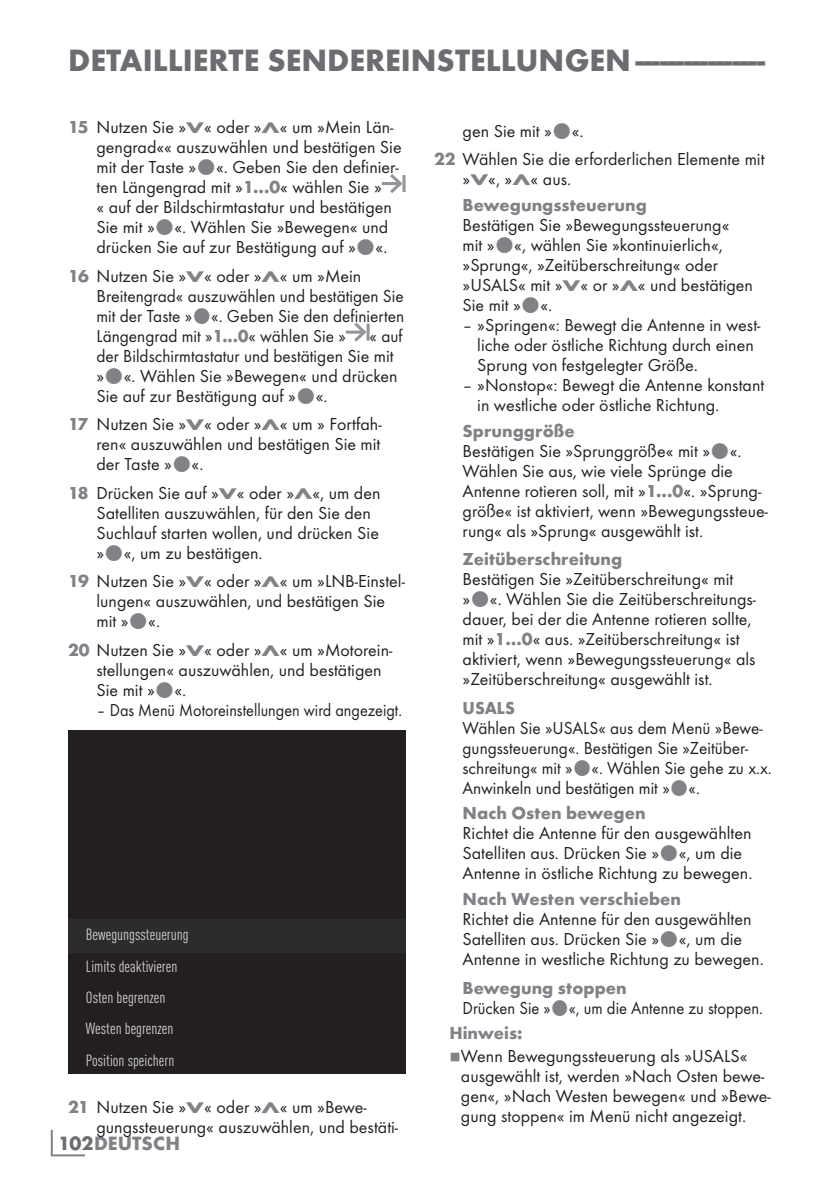
<style>
.page{position:relative;width:840px;height:1191px;background:#fff}
.page>*{position:absolute;margin:0;border:0;box-sizing:border-box;transform-origin:0 0}
.t1{font:700 32px "Futura TOT";color:#6c6d70}
.t2{font:700 20px "Futura TOT";color:#808285}
.t3{font:18px/20px "Futura TOT Boo";color:#231f20}
.t4{font:18px/20px "Futura TOT Boo";color:#231f20;scale:.96 1}
.t5{font:700 18px "Futura TOT";color:#808285}
.t6{font:18px "Futura TOT Boo";color:#231f20;scale:.9 1}
.t7{font:18px "Futura TOT Boo";color:#231f20;scale:.92 1}
.t8{font:700 18px "Futura TOT";color:#808285;scale:.96 1}
.t9{font:condensed 16px/31.4px "DIN Pro";color:#d1d2d4}
.t10{font:8px "Grund Son Se";color:#808285}
.s1{font-family:"Futura TOT";font-weight:700;color:#808285}
.s2{font-family:"Futura TOT";font-weight:700;font-size:16px;color:#808285}
.s3{color:#6c6d70}
</style>
<div class="page">
<hr style="left:51px;top:1129px;width:2px;height:26px;background:#808285">
<hr style="left:51px;top:1154px;width:34px;height:2px;background:#808285">
<hr style="left:381px;top:182px;width:19px;height:3px;background:#939598">
<svg style="left:386px;top:174px;width:16px;height:19px"></svg>
<hr style="left:402px;top:175px;width:3px;height:17px;background:#939598">
<svg style="left:346px;top:330px;width:4px;height:4px"></svg>
<svg style="left:350px;top:322px;width:18px;height:20px"></svg>
<hr style="left:366px;top:324px;width:3px;height:16px;background:#939598">
<div style="left:68px;top:730px;width:338px;height:344px;background:#231f20"></div>
<div style="left:68px;top:919px;width:337px;height:33px;background:#2e2b2c"></div>
<h1 class="t1" style="left:68px;top:40px;width:698px">DETAILLIERTE SENDEREINSTELLUNGEN-----------------</h1>
<p class="t3" style="left:96px;top:117px;width:306px;text-indent:-28px"><span class="s1">15</span> Nutzen Sie »<span class="s2">V</span>« oder »<span class="s2">Λ</span>« um »Mein Län&shy;gengrad«« auszuwählen und bestätigen Sie mit der Taste » «. Geben Sie den definier&shy;ten Längengrad mit »<span class="s1">1...0</span>« wählen Sie »<br>« auf der Bildschirmtastatur und bestätigen Sie mit » «. Wählen Sie »Bewegen« und drücken Sie auf zur Bestätigung auf » «.</p>
<p class="t3" style="left:96px;top:266px;width:309px;text-indent:-28px"><span class="s1">16</span> Nutzen Sie »<span class="s2">V</span>« oder »<span class="s2">Λ</span>« um »Mein Breitengrad« auszuwählen und bestätigen Sie mit der Taste » «. Geben Sie den definierten Längengrad mit »<span class="s1">1...0</span>« wählen Sie »</p>
<p class="t4" style="left:96px;top:326px;width:320px;text-indent:273px">« auf der Bildschirmtastatur und bestätigen Sie mit » «. Wählen Sie »Bewegen« und drücken<br>Sie auf zur Bestätigung auf » «.</p>
<p class="t3" style="left:96px;top:414px;width:286px;text-align:justify;text-indent:-28px"><span class="s1">17</span> Nutzen Sie »<span class="s2">V</span>« oder »<span class="s2">Λ</span>« um » Fortfah&shy;ren« auszuwählen und bestätigen Sie mit der Taste » «.</p>
<p class="t3" style="left:96px;top:483px;width:285px;text-indent:-28px"><span class="s1">18</span> Drücken Sie auf »<span class="s2">V</span>« oder »<span class="s2">Λ</span>«, um den Satelliten auszuwählen, für den Sie den Suchlauf starten wollen, und drücken Sie » «, um zu bestätigen.</p>
<p class="t3" style="left:96px;top:571px;width:310px;text-indent:-28px"><span class="s1">19</span> Nutzen Sie »<span class="s2">V</span>« oder »<span class="s2">Λ</span>« um »LNB-Einstel&shy;lungen« auszuwählen, und bestätigen Sie mit » «.</p>
<p class="t3" style="left:96px;top:640px;width:297px;text-indent:-28px"><span class="s1">20</span> Nutzen Sie »<span class="s2">V</span>« oder »<span class="s2">Λ</span>« um »Motorein&shy;stellungen« auszuwählen, und bestätigen<br>Sie mit » «.</p>
<p class="t6" style="left:96px;top:699px;width:341px">– Das Menü Motoreinstellungen wird angezeigt.</p>
<p class="t9" style="left:86px;top:917px;width:104px">Bewegungssteuerung<br>Limits deaktivieren<br>Osten begrenzen<br>Westen begrenzen<br>Position speichern</p>
<p class="t3" style="left:96px;top:1097px;width:303px;text-indent:-28px"><span class="s1">21</span> Nutzen Sie »<span class="s2">V</span>« oder »<span class="s2">Λ</span>« um »Bewe&shy;gungssteuerung« auszuwählen, und bestäti-</p>
<p class="t2" style="left:58px;top:1131px;width:123px"><span class="s3">102</span>DEUTSCH</p>
<p class="t3" style="left:434px;top:116px;width:332px;line-height:28.6px;text-indent:28px">gen Sie mit » «.<br><span class="s1">22</span> Wählen Sie die erforderlichen Elemente mit</p>
<p class="t3" style="left:462px;top:169px;width:110px">»<span class="s2">V</span>«, »<span class="s2">Λ</span>« aus.</p>
<p class="t5" style="left:462px;top:194px;width:186px">Bewegungssteuerung</p>
<p class="t3" style="left:462px;top:215px;width:292px">Bestätigen Sie »Bewegungssteuerung« mit » «, wählen Sie »kontinuierlich«, »Sprung«, »Zeitüberschreitung« oder »USALS« mit »<span class="s2">V</span>« or »<span class="s2">Λ</span>« und bestätigen<br>Sie mit » «.</p>
<p class="t3" style="left:477px;top:315px;width:284px;text-indent:-15px">– »Springen«: Bewegt die Antenne in west&shy;liche oder östliche Richtung durch einen<br>Sprung von festgelegter Größe.</p>
<p class="t3" style="left:477px;top:375px;width:288px;text-indent:-15px">– »Nonstop«: Bewegt die Antenne konstant in westliche oder östliche Richtung.</p>
<p class="t5" style="left:462px;top:419px;width:114px">Sprunggröße</p>
<p class="t3" style="left:462px;top:440px;width:307px">Bestätigen Sie »Sprunggröße« mit » «.<br>Wählen Sie aus, wie viele Sprünge die Antenne rotieren soll, mit »<span class="s1">1...0</span>«. »Sprung&shy;größe« ist aktiviert, wenn »Bewegungssteue&shy;rung« als »Sprung« ausgewählt ist.</p>
<p class="t5" style="left:462px;top:548px;width:161px">Zeitüberschreitung</p>
<p class="t3" style="left:462px;top:569px;width:295px">Bestätigen Sie »Zeitüberschreitung« mit<br>» «. Wählen Sie die Zeitüberschreitungs&shy;dauer, bei der die Antenne rotieren sollte, mit »<span class="s1">1…0</span>« aus. »Zeitüberschreitung« ist aktiviert, wenn »Bewegungssteuerung« als »Zeitüberschreitung« ausgewählt ist.</p>
<p class="t8" style="left:462px;top:696px;width:56px">USALS</p>
<p class="t4" style="left:462px;top:717px;width:323px">Wählen Sie »USALS« aus dem Menü »Bewe&shy;gungssteuerung«. Bestätigen Sie »Zeitüber&shy;schreitung« mit » «. Wählen Sie gehe zu x.x.<br>Anwinkeln und bestätigen mit » «.</p>
<p class="t5" style="left:462px;top:802px;width:184px">Nach Osten bewegen</p>
<p class="t3" style="left:462px;top:823px;width:291px">Richtet die Antenne für den ausgewählten<br>Satelliten aus. Drücken Sie » «, um die<br>Antenne in östliche Richtung zu bewegen.</p>
<p class="t5" style="left:462px;top:888px;width:220px">Nach Westen verschieben</p>
<p class="t3" style="left:462px;top:909px;width:302px">Richtet die Antenne für den ausgewählten<br>Satelliten aus. Drücken Sie » «, um die<br>Antenne in westliche Richtung zu bewegen.</p>
<p class="t5" style="left:462px;top:976px;width:165px">Bewegung stoppen</p>
<p class="t7" style="left:462px;top:997px;width:328px">Drücken Sie » «, um die Antenne zu stoppen.</p>
<p class="t5" style="left:449px;top:1022px;width:75px">Hinweis:</p>
<p class="t10" style="left:449px;top:1053px;width:13px">7</p>
<p class="t3" style="left:460px;top:1046px;width:311px">Wenn Bewegungssteuerung als »USALS« ausgewählt ist, werden »Nach Osten bewe&shy;gen«, »Nach Westen bewegen« und »Bewe&shy;gung stoppen« im Menü nicht angezeigt.</p>
</div>
